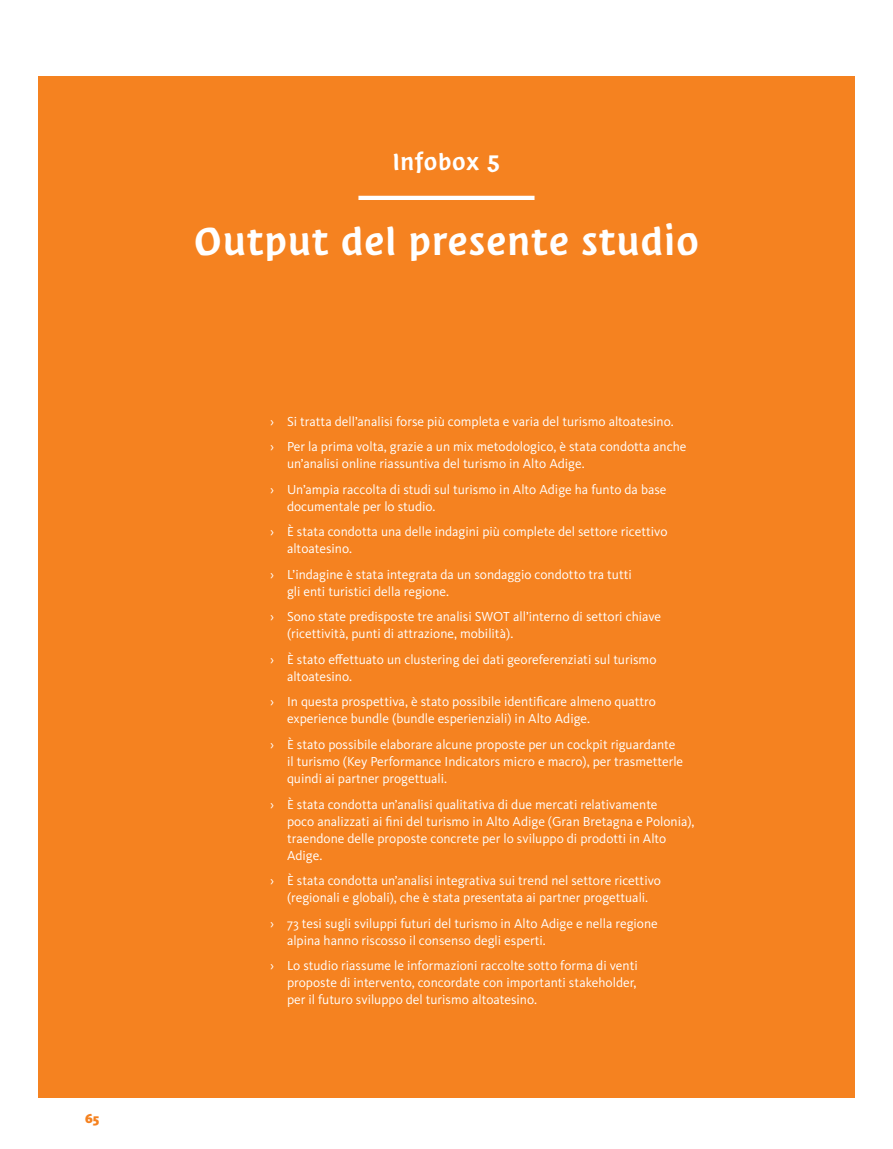
<style>
.page{position:relative;width:893px;height:1149px;background:#fff}
.page>*{position:absolute;margin:0;border:0;box-sizing:border-box;transform-origin:0 0}
.t1{font:45px "Suedtirol Pro";color:#fff}
.t2{font:27px "Suedtirol Pro";color:#fff}
.t3{font:13.5px/25.5px "Kievit OT";color:#fff}
.t4{font:900 13.5px "Kievit OT";color:#f58220}
</style>
<div class="page">
<div style="left:38px;top:77px;width:817px;height:1020px;background:#f58220"></div>
<hr style="left:358px;top:196px;width:176px;height:4px;background:#fff">
<p class="t4" style="left:85px;top:1110px;width:16px">65</p>
<h2 class="t2" style="left:392px;top:146px;width:110px">Infobox 5</h2>
<h1 class="t1" style="left:194px;top:215px;width:507px">Output del presente studio</h1>
<p class="t3" style="left:270px;top:408px;width:418px">› Si tratta dell’analisi forse più completa e varia del turismo altoatesino.<br>› Per la prima volta, grazie a un mix metodologico, è stata condotta anche</p>
<p class="t3" style="left:270px;top:450px;width:398px;text-indent:17px">un’analisi online riassuntiva del turismo in Alto Adige.<br>› Un’ampia raccolta di studi sul turismo in Alto Adige ha funto da base</p>
<p class="t3" style="left:270px;top:493px;width:399px;text-indent:17px">documentale per lo studio.<br>› È stata condotta una delle indagini più complete del settore ricettivo</p>
<p class="t3" style="left:270px;top:535px;width:363px;text-indent:17px">altoatesino.<br>› L’indagine è stata integrata da un sondaggio condotto tra tutti</p>
<p class="t3" style="left:270px;top:578px;width:393px;text-indent:17px">gli enti turistici della regione.<br>› Sono state predisposte tre analisi SWOT all’interno di settori chiave</p>
<p class="t3" style="left:270px;top:620px;width:388px;text-indent:17px">(ricettività, punti di attrazione, mobilità).<br>› È stato effettuato un clustering dei dati georeferenziati sul turismo</p>
<p class="t3" style="left:270px;top:663px;width:388px;text-indent:17px">altoatesino.<br>› In questa prospettiva, è stato possibile identificare almeno quattro</p>
<p class="t3" style="left:270px;top:705px;width:407px;text-indent:17px">experience bundle (bundle esperienziali) in Alto Adige.<br>› È stato possibile elaborare alcune proposte per un cockpit riguardante</p>
<p class="t3" style="left:287px;top:752px;width:398px;line-height:17px">il turismo (Key Performance Indicators micro e macro), per trasmetterle quindi ai partner progettuali.</p>
<p class="t3" style="left:287px;top:795px;width:409px;line-height:17px;text-indent:-17px">› È stata condotta un’analisi qualitativa di due mercati relativamente<br>poco analizzati ai fini del turismo in Alto Adige (Gran Bretagna e Polonia), traendone delle proposte concrete per lo sviluppo di prodotti in Alto Adige.</p>
<p class="t3" style="left:270px;top:871px;width:392px;line-height:17px;text-align:center">› È stata condotta un’analisi integrativa sui trend nel settore ricettivo (regionali e globali), che è stata presentata ai partner progettuali.</p>
<p class="t3" style="left:287px;top:914px;width:372px;line-height:17px;text-indent:-17px">› 73 tesi sugli sviluppi futuri del turismo in Alto Adige e nella regione alpina hanno riscosso il consenso degli esperti.</p>
<p class="t3" style="left:287px;top:956px;width:352px;line-height:17px;text-align:justify;text-indent:-17px">› Lo studio riassume le informazioni raccolte sotto forma di venti proposte di intervento, concordate con importanti stakeholder, per il futuro sviluppo del turismo altoatesino.</p>
</div>
